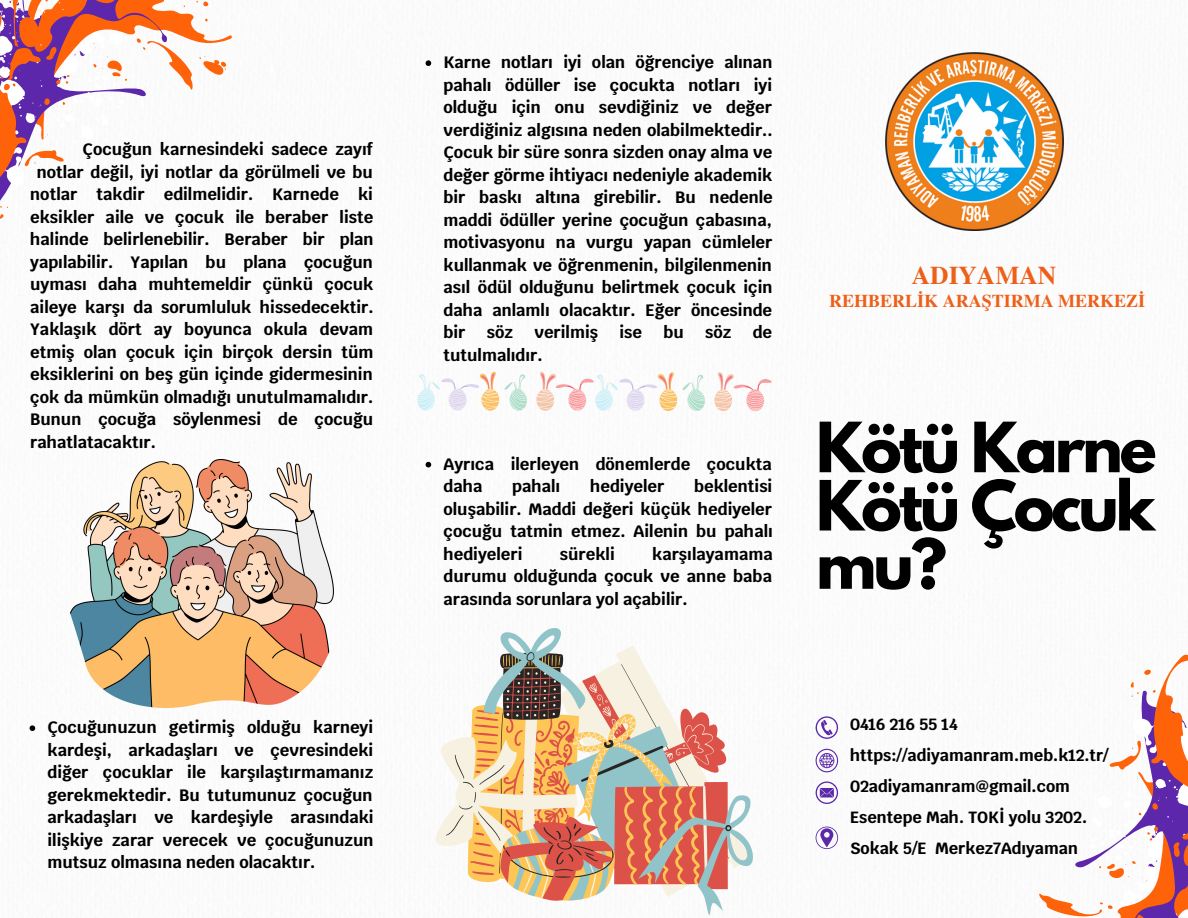
<style>
.page{position:relative;width:1188px;height:918px;background:#fff}
.page>*{position:absolute;margin:0;border:0;box-sizing:border-box;transform-origin:0 0}
.t1{font:700 61.35px/58.2px "League Spartan";letter-spacing:-.05em;color:#000;text-align:justify}
.t2{font:700 25.5px "Te X Gyre Termes";color:#ee5f18}
.t3{font:700 18px "Te X Gyre Termes";color:#ee5f18}
.t4{font:700 16.5px/22.5px "Krub";color:#000;text-align:justify}
.t5{font:700 16.2px/31px "Krub";color:#000}
</style>
<div class="page">
<svg style="left:0;top:0;width:232px;height:219px"></svg>
<svg style="left:1039px;top:633px;width:149px;height:285px"></svg>
<img style="left:886px;top:52px;width:178px;height:178px">
<svg style="left:816px;top:716px;width:22px;height:23px"></svg>
<svg style="left:816px;top:781px;width:22px;height:23px"></svg>
<svg style="left:816px;top:749px;width:22px;height:23px"></svg>
<svg style="left:816px;top:827px;width:22px;height:22px"></svg>
<img style="left:71px;top:459px;width:262px;height:249px">
<svg style="left:426px;top:60px;width:5px;height:6px"></svg>
<svg style="left:505px;top:374px;width:22px;height:37px"></svg>
<svg style="left:417px;top:372px;width:82px;height:39px"></svg>
<svg style="left:683px;top:375px;width:22px;height:36px"></svg>
<svg style="left:714px;top:372px;width:58px;height:39px"></svg>
<svg style="left:536px;top:372px;width:141px;height:39px"></svg>
<svg style="left:436px;top:628px;width:319px;height:287px"></svg>
<svg style="left:30px;top:725px;width:5px;height:6px"></svg>
<svg style="left:426px;top:462px;width:5px;height:5px"></svg>
<p class="t4" style="left:83px;top:138px;width:292px">Çocuğun karnesindeki sadece zayıf</p>
<p class="t4" style="left:37px;top:160px;width:338px">notlar değil, iyi notlar da görülmeli ve bu</p>
<p class="t4" style="left:30px;top:183px;width:344px">notlar takdir edilmelidir. Karnede ki</p>
<p class="t4" style="left:30px;top:205px;width:345px">eksikler aile ve çocuk ile beraber liste</p>
<p class="t4" style="left:30px;top:228px;width:345px">halinde belirlenebilir. Beraber bir plan</p>
<p class="t4" style="left:30px;top:250px;width:344px">yapılabilir. Yapılan bu plana çocuğun</p>
<p class="t4" style="left:30px;top:273px;width:345px">uyması daha muhtemeldir çünkü çocuk</p>
<p class="t4" style="left:30px;top:295px;width:345px">aileye karşı da sorumluluk hissedecektir.</p>
<p class="t4" style="left:30px;top:318px;width:344px">Yaklaşık dört ay boyunca okula devam</p>
<p class="t4" style="left:30px;top:340px;width:345px">etmiş olan çocuk için birçok dersin tüm</p>
<p class="t4" style="left:30px;top:363px;width:344px">eksiklerini on beş gün içinde gidermesinin</p>
<p class="t4" style="left:30px;top:385px;width:345px">çok da mümkün olmadığı unutulmamalıdır.</p>
<p class="t4" style="left:30px;top:408px;width:345px">Bunun çocuğa söylenmesi de çocuğu</p>
<p class="t4" style="left:30px;top:430px;width:127px">rahatlatacaktır.</p>
<p class="t4" style="left:48px;top:716px;width:328px">Çocuğunuzun getirmiş olduğu karneyi kardeşi, arkadaşları ve çevresindeki diğer çocuklar ile karşılaştırmamanız gerekmektedir. Bu tutumunuz çocuğun arkadaşları ve kardeşiyle arasındaki ilişkiye zarar verecek ve çocuğunuzun mutsuz olmasına neden olacaktır.</p>
<p class="t4" style="left:444px;top:51px;width:331px">Karne notları iyi olan öğrenciye alınan pahalı ödüller ise çocukta notları iyi olduğu için onu sevdiğiniz ve değer verdiğiniz algısına neden olabilmektedir..<br>Çocuk bir süre sonra sizden onay alma ve değer görme ihtiyacı nedeniyle akademik bir baskı altına girebilir. Bu nedenle maddi ödüller yerine çocuğun çabasına, motivasyonu na vurgu yapan cümleler kullanmak ve öğrenmenin, bilgilenmenin asıl ödül olduğunu belirtmek çocuk için daha anlamlı olacaktır. Eğer öncesinde bir</p>
<p class="t4" style="left:487px;top:321px;width:28px">söz</p>
<p class="t4" style="left:534px;top:321px;width:65px">verilmiş</p>
<p class="t4" style="left:619px;top:321px;width:24px">ise</p>
<p class="t4" style="left:663px;top:321px;width:22px">bu</p>
<p class="t4" style="left:705px;top:321px;width:28px">söz</p>
<p class="t4" style="left:753px;top:321px;width:21px">de</p>
<p class="t4" style="left:444px;top:344px;width:101px">tutulmalıdır.</p>
<p class="t4" style="left:444px;top:453px;width:330px">Ayrıca ilerleyen dönemlerde çocukta daha</p>
<p class="t4" style="left:444px;top:475px;width:331px;text-indent:251px">beklentisi oluşabilir. Maddi değeri küçük hediyeler çocuğu tatmin etmez. Ailenin bu pahalı hediyeleri</p>
<p class="t4" style="left:512px;top:475px;width:50px">pahalı</p>
<p class="t4" style="left:590px;top:475px;width:76px">hediyeler</p>
<p class="t4" style="left:560px;top:543px;width:56px">sürekli</p>
<p class="t4" style="left:444px;top:543px;width:331px;text-indent:209px">karşılayamama durumu olduğunda çocuk ve anne baba arasında sorunlara yol açabilir.</p>
<h2 class="t2" style="left:912px;top:255px;width:146px">ADIYAMAN</h2>
<p class="t3" style="left:829px;top:287px;width:318px">REHBERLİK ARAŞTIRMA MERKEZİ</p>
<h1 class="t1" style="left:816px;top:426px;width:342px">Kötü Karne Kötü Çocuk mu?</h1>
<p class="t5" style="left:850px;top:709px;width:260px">0416 216 55 14 https://adiyamanram.meb.k12.tr/<br>02adiyamanram@gmail.com<br>Esentepe Mah. TOKİ yolu 3202.<br>Sokak 5/E Merkez7Adıyaman</p>
</div>
